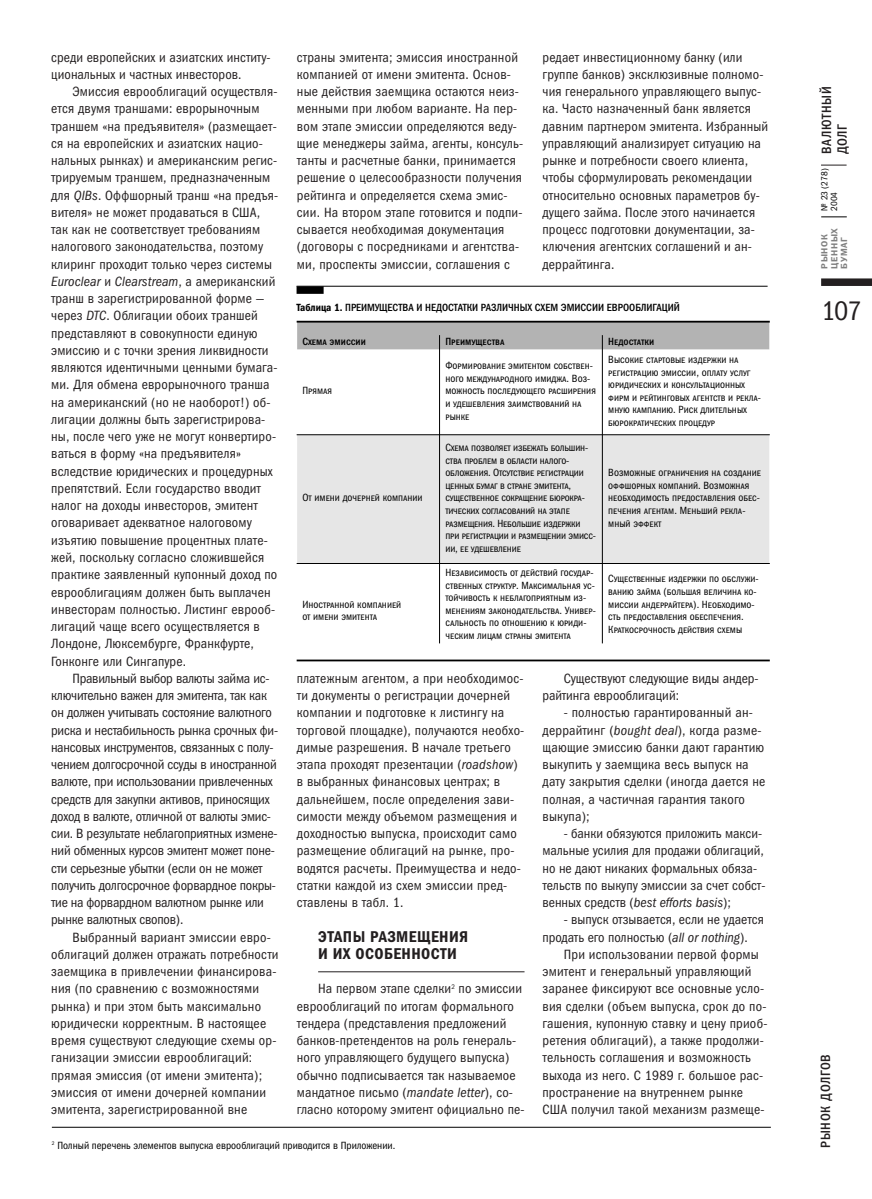
<style>
.page{position:relative;width:872px;height:1199px;background:#fff}
.page>*{position:absolute;margin:0;border:0;box-sizing:border-box;transform-origin:0 0}
.t1{font:27px "Franklin Gothic Book Cond C";color:#231f20}
.t2{font:15.75px/17.2px "Franklin Gothic Demi Cond C";letter-spacing:.025em;color:#231f20}
.t3{font:13.5px/17.2px "Franklin Gothic Book Cond C";letter-spacing:.01em;color:#231f20}
.t4{font:13.5px/17.2px "Franklin Gothic Book Cond C";letter-spacing:-.015em;color:#231f20}
.t5{font:13.5px/15.8px "Franklin Gothic Medi Cond C";letter-spacing:.055em;color:#231f20}
.t6{font:10.5px/12.6px "Franklin Gothic Book Cond SCC";color:#000}
.t7{font:10.5px "Franklin Gothic Book Cond C";color:#000}
.t8{font:10.5px "Franklin Gothic Medi Cond C";color:#000}
.t9{font:10.5px "Franklin Gothic Medi Cond SCC";color:#000}
.t10{font:9px/9.8px "Franklin Gothic Demi C";letter-spacing:.06em;color:#808080}
.t11{font:9px/9.8px "Franklin Gothic Book Cond C";color:#000}
.s1{font-style:italic}
.s2{font-family:"Franklin Gothic Demi Cond C"}
</style>
<div class="page">
<hr style="left:318px;top:971px;width:206px;height:1px;background:#231f20">
<svg style="left:821px;top:165px;width:25px;height:1px"></svg>
<div style="left:821px;top:278px;width:51px;height:8px;background:#231f20"></div>
<svg style="left:821px;top:217px;width:25px;height:1px"></svg>
<hr style="left:52px;top:1127px;width:718px;height:1px;background:#000">
<hr style="left:296px;top:286px;width:471px;height:1px;background:#000">
<div style="left:296px;top:286px;width:27px;height:8px;background:#000"></div>
<div style="left:296px;top:322px;width:145px;height:28px;background:#b3b3b3"></div>
<div style="left:439px;top:322px;width:165px;height:28px;background:#b3b3b3"></div>
<div style="left:602px;top:322px;width:167px;height:28px;background:#b3b3b3"></div>
<div style="left:296px;top:435px;width:143px;height:128px;background:#e6e6e6"></div>
<div style="left:439px;top:435px;width:163px;height:128px;background:#e6e6e6"></div>
<div style="left:602px;top:435px;width:167px;height:128px;background:#e6e6e6"></div>
<hr style="left:296px;top:321px;width:1px;height:340px;background:#fff">
<hr style="left:296px;top:321px;width:473px;height:1px;background:#000">
<hr style="left:296px;top:349px;width:473px;height:1px;background:#fff">
<hr style="left:296px;top:434px;width:473px;height:1px;background:#000">
<hr style="left:296px;top:563px;width:473px;height:1px;background:#000">
<hr style="left:296px;top:659px;width:473px;height:2px;background:#000">
<hr style="left:439px;top:335px;width:1px;height:308px;background:#000">
<hr style="left:602px;top:335px;width:1px;height:308px;background:#000">
<p class="t3" style="left:51px;top:50px;width:221px">среди европейских и азиатских институ&shy;циональных и частных инвесторов.</p>
<p class="t3" style="left:51px;top:84px;width:228px;text-indent:21px">Эмиссия еврооблигаций осуществля&shy;ется двумя траншами: еврорыночным траншем «на предъявителя» (размещает&shy;ся на европейских и азиатских нацио&shy;нальных рынках) и американским регис&shy;трируемым траншем, предназначенным для <span class="s1">QIBs</span>. Оффшорный транш «на предъя&shy;вителя» не может продаваться в США, так как не соответствует требованиям налогового законодательства, поэтому клиринг проходит только через системы <span class="s1">Euroclear</span> и <span class="s1">Clearstream</span>, а американский транш в зарегистрированной форме — через <span class="s1">DTC</span>. Облигации обоих траншей представляют в совокупности единую эмиссию и с точки зрения ликвидности являются идентичными ценными бумага&shy;ми. Для обмена еврорыночного транша на американский (но не наоборот!) об&shy;лигации должны быть зарегистрирова&shy;ны, после чего уже не могут конвертиро&shy;ваться в форму «на предъявителя» вследствие юридических и процедурных препятствий. Если государство вводит налог на доходы инвесторов, эмитент оговаривает адекватное налоговому изъятию повышение процентных плате&shy;жей, поскольку согласно сложившейся практике заявленный купонный доход по еврооблигациям должен быть выплачен инвесторам полностью. Листинг еврооб&shy;лигаций чаще всего осуществляется в Лондоне, Люксембурге, Франкфурте, Гонконге или Сингапуре.</p>
<p class="t4" style="left:51px;top:671px;width:228px;text-indent:21px">Правильный выбор валюты займа ис&shy;ключительно важен для эмитента, так как он должен учитывать состояние валютного риска и нестабильность рынка срочных фи&shy;нансовых инструментов, связанных с полу&shy;чением долгосрочной ссуды в иностранной валюте, при использовании привлеченных средств для закупки активов, приносящих доход в валюте, отличной от валюты эмис&shy;сии. В результате неблагоприятных измене&shy;ний обменных курсов эмитент может поне&shy;сти серьезные убытки (если он не может получить долгосрочное форвардное покры&shy;тие на форвардном валютном рынке или рынке валютных свопов).</p>
<p class="t3" style="left:51px;top:929px;width:229px;text-indent:21px">Выбранный вариант эмиссии евро&shy;облигаций должен отражать потребности заемщика в привлечении финансирова&shy;ния (по сравнению с возможностями рынка) и при этом быть максимально юридически корректным. В настоящее время существуют следующие схемы ор&shy;ганизации эмиссии еврооблигаций: прямая эмиссия (от имени эмитента); эмиссия от имени дочерней компании эмитента, зарегистрированной вне</p>
<p class="t3" style="left:297px;top:50px;width:228px">страны эмитента; эмиссия иностранной компанией от имени эмитента. Основ&shy;ные действия заемщика остаются неиз&shy;менными при любом варианте. На пер&shy;вом этапе эмиссии определяются веду&shy;щие менеджеры займа, агенты, консуль&shy;танты и расчетные банки, принимается решение о целесообразности получения рейтинга и определяется схема эмис&shy;сии. На втором этапе готовится и подпи&shy;сывается необходимая документация (договоры с посредниками и агентства&shy;ми, проспекты эмиссии, соглашения с</p>
<p class="t3" style="left:542px;top:50px;width:227px">редает инвестиционному банку (или группе банков) эксклюзивные полномо&shy;чия генерального управляющего выпус&shy;ка. Часто назначенный банк является давним партнером эмитента. Избранный управляющий анализирует ситуацию на рынке и потребности своего клиента, чтобы сформулировать рекомендации относительно основных параметров бу&shy;дущего займа. После этого начинается процесс подготовки документации, за&shy;ключения агентских соглашений и ан&shy;деррайтинга.</p>
<p class="t8" style="left:296px;top:303px;width:385px"><span class="s2">Таблица 1.</span> ПРЕИМУЩЕСТВА И НЕДОСТАТКИ РАЗЛИЧНЫХ СХЕМ ЭМИССИИ ЕВРООБЛИГАЦИЙ</p>
<p class="t9" style="left:302px;top:335px;width:65px">Схема эмиссии</p>
<p class="t9" style="left:445px;top:335px;width:60px">Преимущества</p>
<p class="t9" style="left:608px;top:335px;width:47px">Недостатки</p>
<p class="t6" style="left:302px;top:384px;width:31px">Прямая</p>
<p class="t6" style="left:302px;top:491px;width:122px">От имени дочерней компании</p>
<p class="t6" style="left:302px;top:597px;width:100px">Иностранной компанией от имени эмитента</p>
<p class="t6" style="left:445px;top:359px;width:152px">Формирование эмитентом собствен&shy;ного международного имиджа. Воз&shy;можность последующего расширения и удешевления заимствований на рынке</p>
<p class="t6" style="left:608px;top:353px;width:154px">Высокие стартовые издержки на регистрацию эмиссии, оплату услуг юридических и консультационных фирм и рейтинговых агентств и рекла&shy;мную кампанию. Риск длительных бюрократических процедур</p>
<p class="t6" style="left:445px;top:441px;width:152px">Схема позволяет избежать большин&shy;ства проблем в области налого&shy;обложения. Отсутствие регистрации ценных бумаг в стране эмитента, существенное сокращение бюрокра&shy;тических согласований на этапе размещения. Небольшие издержки при регистрации и размещении эмисс&shy;ии, ее удешевление</p>
<p class="t6" style="left:608px;top:466px;width:154px">Возможные ограничения на создание оффшорных компаний. Возможная необходимость предоставления обес&shy;печения агентам. Меньший рекла&shy;мный эффект</p>
<p class="t6" style="left:445px;top:566px;width:152px">Независимость от действий государ&shy;ственных структур. Максимальная ус&shy;тойчивость к неблагоприятным из&shy;менениям законодательства. Универ&shy;сальность по отношению к юриди&shy;ческим лицам страны эмитента</p>
<p class="t6" style="left:608px;top:572px;width:152px">Существенные издержки по обслужи&shy;ванию займа (большая величина ко&shy;миссии андеррайтера). Необходимо&shy;сть предоставления обеспечения.<br>Краткосрочность действия схемы</p>
<p class="t3" style="left:297px;top:671px;width:229px">платежным агентом, а при необходимос&shy;ти документы о регистрации дочерней компании и подготовке к листингу на торговой площадке), получаются необхо&shy;димые разрешения. В начале третьего этапа проходят презентации (<span class="s1">roadshow</span>) в выбранных финансовых центрах; в дальнейшем, после определения зави&shy;симости между объемом размещения и доходностью выпуска, происходит само размещение облигаций на рынке, про&shy;водятся расчеты. Преимущества и недо&shy;статки каждой из схем эмиссии пред&shy;ставлены в табл. 1.</p>
<p class="t2" style="left:318px;top:929px;width:152px">ЭТАПЫ РАЗМЕЩЕНИЯ<br>И ИХ ОСОБЕННОСТИ</p>
<p class="t3" style="left:297px;top:981px;width:229px;text-indent:21px">На первом этапе сделки<sup>2</sup> по эмиссии еврооблигаций по итогам формального тендера (представления предложений банков-претендентов на роль генераль&shy;ного управляющего будущего выпуска) обычно подписывается так называемое мандатное письмо (<span class="s1">mandate letter</span>), со&shy;гласно которому эмитент официально пе-</p>
<p class="t3" style="left:542px;top:671px;width:218px;text-indent:21px">Существуют следующие виды андер&shy;райтинга еврооблигаций:</p>
<p class="t3" style="left:542px;top:705px;width:224px;text-indent:21px">- полностью гарантированный ан&shy;деррайтинг (<span class="s1">bought deal</span>), когда разме&shy;щающие эмиссию банки дают гарантию выкупить у заемщика весь выпуск на дату закрытия сделки (иногда дается не полная, а частичная гарантия такого выкупа);</p>
<p class="t3" style="left:542px;top:826px;width:224px;text-indent:21px">- банки обязуются приложить макси&shy;мальные усилия для продажи облигаций, но не дают никаких формальных обяза&shy;тельств по выкупу эмиссии за счет собст&shy;венных средств (<span class="s1">best efforts basis</span>);</p>
<p class="t3" style="left:542px;top:912px;width:223px;text-indent:21px">- выпуск отзывается, если не удается продать его полностью (<span class="s1">all or nothing</span>).</p>
<p class="t3" style="left:542px;top:947px;width:226px;text-indent:21px">При использовании первой формы эмитент и генеральный управляющий заранее фиксируют все основные усло&shy;вия сделки (объем выпуска, срок до по&shy;гашения, купонную ставку и цену приоб&shy;ретения облигаций), а также продолжи&shy;тельность соглашения и возможность выхода из него. С 1989 г. большое рас&shy;пространение на внутреннем рынке США получил такой механизм размеще-</p>
<p class="t7" style="left:52px;top:1141px;width:345px"><sup>2</sup> Полный перечень элементов выпуска еврооблигаций приводится в Приложении.</p>
<p class="t5" style="left:820px;top:154px;width:69px;rotate:-90deg">ВАЛЮТНЫЙ<br>ДОЛГ</p>
<p class="t11" style="left:820px;top:211px;width:44px;rotate:-90deg">№ 23 (278)<br>2004</p>
<p class="t10" style="left:820px;top:269px;width:42px;rotate:-90deg">РЫНОК<br>ЦЕННЫХ<br>БУМАГ</p>
<h1 class="t1" style="left:821px;top:301px;width:42px">107</h1>
<p class="t5" style="left:819px;top:1147px;width:95px;rotate:-90deg">РЫНОК ДОЛГОВ</p>
</div>
